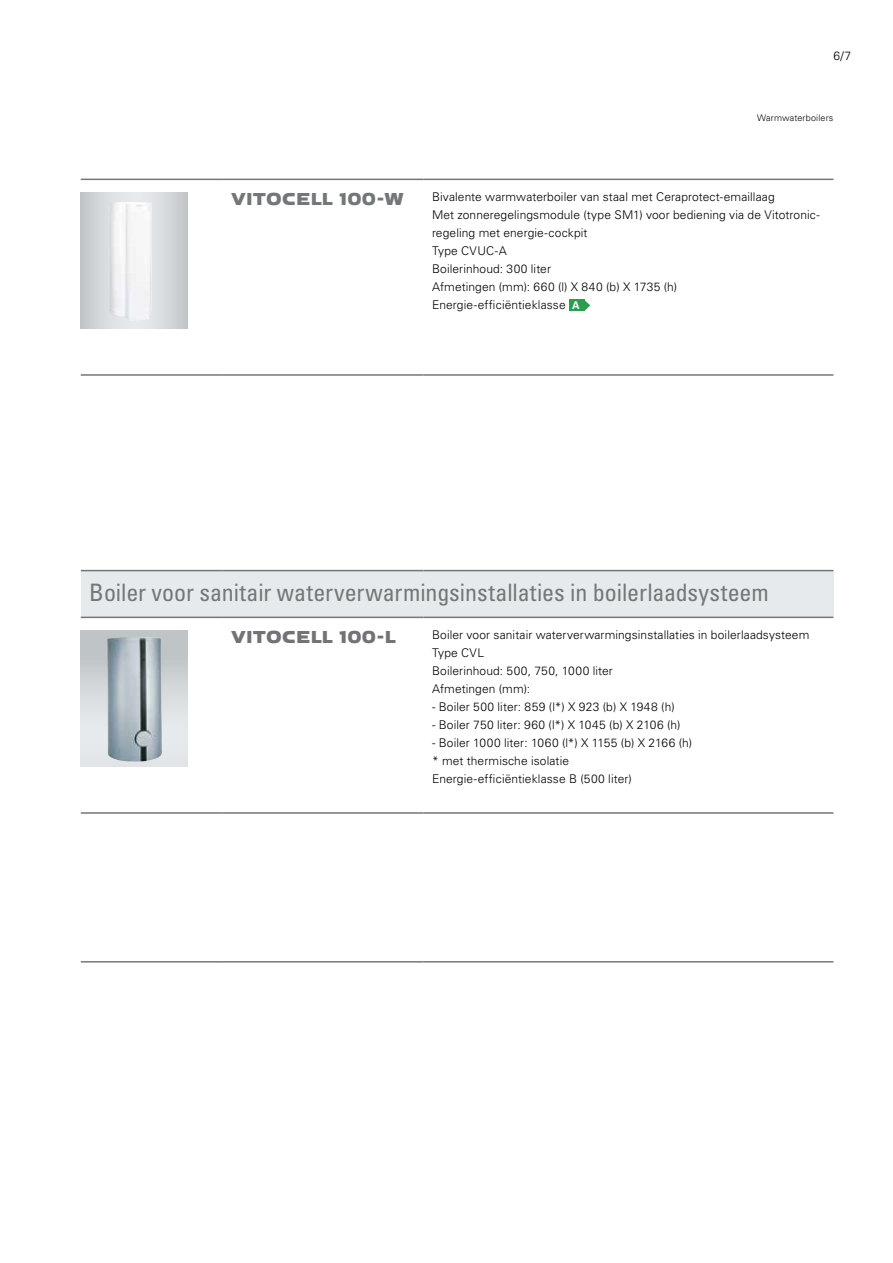
<style>
.page{position:relative;width:893px;height:1263px;background:#fff}
.page>*{position:absolute;margin:0;border:0;box-sizing:border-box;transform-origin:0 0}
.t1{font:condensed 24px "Univers LT Std";color:#727777}
.t2{font:18px "VIESSMANN Normal";letter-spacing:-.01em;color:#727777}
.t3{font:18px "VIESSMANN Normal";letter-spacing:-.01em;color:#727277}
.t4{font:300 12px/18px "Univers LT Std";letter-spacing:.01em;color:#000}
.t5{font:300 9px "Univers LT Std";letter-spacing:.02em;color:#000}
.s1{font-weight:700;font-size:10.5px;color:#fff}
</style>
<div class="page">
<div style="left:81px;top:571px;width:752px;height:46px;background:#e7eaec"></div>
<hr style="left:81px;top:179px;width:142px;height:1px;background:#727777">
<hr style="left:223px;top:179px;width:200px;height:1px;background:#727777">
<hr style="left:423px;top:179px;width:410px;height:1px;background:#727777">
<hr style="left:81px;top:374px;width:142px;height:2px;background:#727777">
<hr style="left:223px;top:374px;width:200px;height:2px;background:#727777">
<hr style="left:423px;top:374px;width:410px;height:2px;background:#727777">
<hr style="left:81px;top:570px;width:142px;height:1px;background:#727777">
<hr style="left:223px;top:570px;width:200px;height:1px;background:#727777">
<hr style="left:423px;top:570px;width:410px;height:1px;background:#727777">
<hr style="left:81px;top:617px;width:142px;height:1px;background:#727777">
<hr style="left:223px;top:617px;width:200px;height:1px;background:#727777">
<hr style="left:423px;top:617px;width:410px;height:1px;background:#727777">
<hr style="left:81px;top:812px;width:142px;height:2px;background:#727777">
<hr style="left:223px;top:812px;width:200px;height:2px;background:#727777">
<hr style="left:423px;top:812px;width:410px;height:2px;background:#727777">
<hr style="left:81px;top:961px;width:142px;height:1px;background:#727777">
<hr style="left:223px;top:961px;width:200px;height:1px;background:#727777">
<hr style="left:423px;top:961px;width:410px;height:1px;background:#727777">
<svg style="left:81px;top:192px;width:106px;height:137px;background:#d1d5d8"></svg>
<img style="left:109px;top:202px;width:43px;height:119px">
<div style="left:569px;top:300px;width:15px;height:11px;background:#299e4d"></div>
<svg style="left:584px;top:300px;width:6px;height:11px"></svg>
<div style="left:81px;top:630px;width:106px;height:137px;background:linear-gradient(to bottom,#bcc1c4,#eff2f4)"></div>
<img style="left:107px;top:637px;width:55px;height:125px">
<p class="t4" style="left:833px;top:46px;width:19px">6/7</p>
<p class="t5" style="left:757px;top:113px;width:78px">Warmwaterboilers</p>
<h2 class="t2" style="left:231px;top:187px;width:174px">VITOCELL 100-W</h2>
<p class="t4" style="left:432px;top:188px;width:389px">Bivalente warmwaterboiler van staal met Ceraprotect-emaillaag<br>Met zonneregelingsmodule (type SM1) voor bediening via de Vitotronic&shy;regeling met energie-cockpit<br>Type CVUC-A<br>Boilerinhoud: 300 liter<br>Afmetingen (mm): 660 (l) X 840 (b) X 1735 (h)<br>Energie-efficiëntieklasse <span class="s1">A</span></p>
<h1 class="t1" style="left:89px;top:577px;width:681px">Boiler voor sanitair waterverwarmingsinstallaties in boilerlaadsysteem</h1>
<h2 class="t3" style="left:231px;top:625px;width:166px">VITOCELL 100-L</h2>
<p class="t4" style="left:432px;top:625px;width:379px">Boiler voor sanitair waterverwarmingsinstallaties in boilerlaadsysteem Type CVL<br>Boilerinhoud: 500, 750, 1000 liter<br>Afmetingen (mm):</p>
<p class="t4" style="left:432px;top:697px;width:244px">- Boiler 500 liter: 859 (l*) X 923 (b) X 1948 (h)</p>
<p class="t4" style="left:432px;top:715px;width:250px">- Boiler 750 liter: 960 (l*) X 1045 (b) X 2106 (h)</p>
<p class="t4" style="left:432px;top:733px;width:262px">- Boiler 1000 liter: 1060 (l*) X 1155 (b) X 2166 (h) * met thermische isolatie<br>Energie-efficiëntieklasse B (500 liter)</p>
</div>
